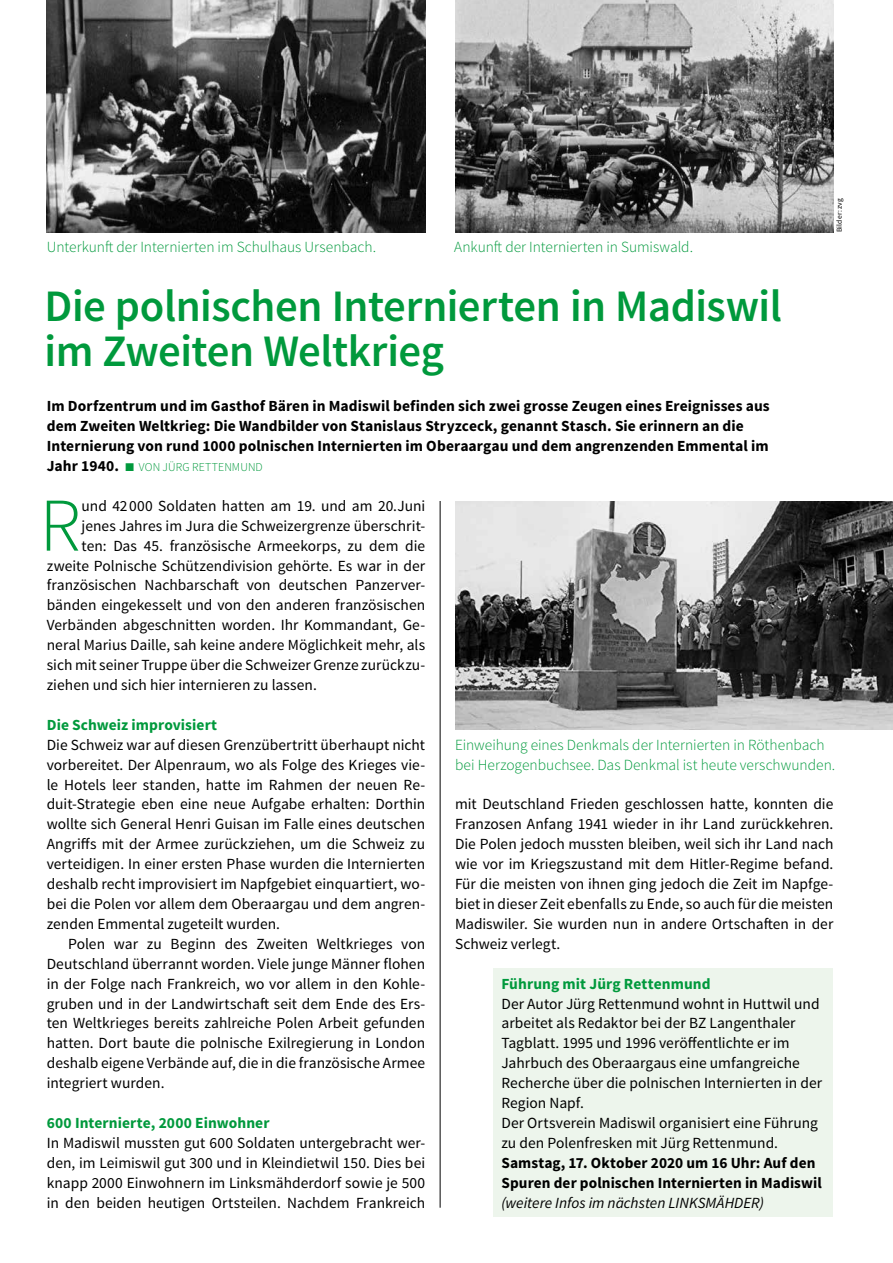
<style>
.page{position:relative;width:893px;height:1263px;background:#fff}
.page>*{position:absolute;margin:0;border:0;box-sizing:border-box;transform-origin:0 0}
.t1{font:300 75.9px "Source Sans Pro";color:#00993c}
.t2{font:600 45px/45px "Source Sans Pro";letter-spacing:-.01em;color:#00993c}
.t3{font:15.45px/20px "Source Sans Pro";color:#000;text-align:justify}
.t4{font:700 15.45px/20px "Source Sans Pro";letter-spacing:.005em;color:#000}
.t5{font:300 15.45px/20px "Source Sans Pro";color:#00993c}
.t6{font:700 15.45px "Source Sans Pro";letter-spacing:.005em;color:#00993c}
.t7{font:italic 15.45px "Source Sans Pro";color:#000}
.t8{font:300 12px "Source Sans Pro";letter-spacing:.005em;color:#00993c}
.t9{font:7.5px "Source Sans Pro";letter-spacing:.02em;color:#000}
.s1{font-weight:700;font-size:15.45px;color:#000}
</style>
<div class="page">
<hr style="left:440px;top:501px;width:1px;height:707px;background:#000">
<div style="left:493px;top:969px;width:339px;height:248px;background:#edf5ec"></div>
<img style="left:455px;top:501px;width:438px;height:229px">
<img style="left:455px;top:0;width:378px;height:232px">
<img style="left:47px;top:0;width:378px;height:232px">
<p class="t5" style="left:47px;top:237px;width:331px">Unterkunft der Internierten im Schulhaus Ursenbach.</p>
<p class="t5" style="left:454px;top:237px;width:240px">Ankunft der Internierten in Sumiswald.</p>
<h2 class="t2" style="left:45px;top:285px;width:739px">Die polnischen Internierten in Madiswil im Zweiten Weltkrieg</h2>
<p class="t4" style="left:47px;top:397px;width:724px">Im Dorfzentrum und im Gasthof Bären in Madiswil befinden sich zwei grosse Zeugen eines Ereignisses aus dem Zweiten Weltkrieg: Die Wandbilder von Stanislaus Stryzceck, genannt Stasch. Sie erinnern an die<br>Internierung von rund 1000 polnischen Internierten im Oberaargau und dem angrenzenden Emmental im</p>
<p class="t8" style="left:47px;top:460px;width:218px"><span class="s1">Jahr 1940.</span> ■ VON JÜRG RETTENMUND</p>
<p class="t9" style="left:835px;top:232px;width:35px;rotate:-90deg">Bilder: zvg</p>
<h1 class="t1" style="left:40px;top:479px;width:43px">R</h1>
<p class="t3" style="left:82px;top:496px;width:345px">und 42 000 Soldaten hatten am 19. und am 20.Juni</p>
<p class="t3" style="left:82px;top:516px;width:345px">jenes Jahres im Jura die Schweizergrenze überschrit-</p>
<p class="t3" style="left:82px;top:536px;width:345px">ten: Das 45. französische Armeekorps, zu dem die</p>
<p class="t3" style="left:47px;top:556px;width:380px">zweite Polnische Schützendivision gehörte. Es war in der</p>
<p class="t3" style="left:47px;top:576px;width:380px">französischen Nachbarschaft von deutschen Panzerver-</p>
<p class="t3" style="left:47px;top:595px;width:380px">bänden eingekesselt und von den anderen französischen</p>
<p class="t3" style="left:47px;top:615px;width:380px">Verbänden abgeschnitten worden. Ihr Kommandant, Ge-</p>
<p class="t3" style="left:47px;top:635px;width:380px">neral Marius Daille, sah keine andere Möglichkeit mehr, als</p>
<p class="t3" style="left:47px;top:655px;width:380px">sich mit seiner Truppe über die Schweizer Grenze zurückzu-</p>
<p class="t3" style="left:47px;top:675px;width:272px">ziehen und sich hier internieren zu lassen.</p>
<p class="t6" style="left:47px;top:715px;width:172px">Die Schweiz improvisiert</p>
<p class="t3" style="left:47px;top:735px;width:380px">Die Schweiz war auf diesen Grenzübertritt überhaupt nicht vorbereitet. Der Alpenraum, wo als Folge des Krieges vie&shy;le Hotels leer standen, hatte im Rahmen der neuen Re&shy;duit-Strategie eben eine neue Aufgabe erhalten: Dorthin wollte sich General Henri Guisan im Falle eines deutschen Angriffs mit der Armee zurückziehen, um die Schweiz zu verteidigen. In einer ersten Phase wurden die Internierten deshalb recht improvisiert im Napfgebiet einquartiert, wo&shy;bei die Polen vor allem dem Oberaargau und dem angren&shy;zenden Emmental zugeteilt wurden.</p>
<p class="t3" style="left:47px;top:934px;width:380px;text-indent:21px">Polen war zu Beginn des Zweiten Weltkrieges von Deutschland überrannt worden. Viele junge Männer flohen in der Folge nach Frankreich, wo vor allem in den Kohle&shy;gruben und in der Landwirtschaft seit dem Ende des Ers&shy;ten Weltkrieges bereits zahlreiche Polen Arbeit gefunden hatten. Dort baute die polnische Exilregierung in London deshalb eigene Verbände auf, die in die französische Armee integriert wurden.</p>
<p class="t6" style="left:47px;top:1113px;width:224px">600 Internierte, 2000 Einwohner</p>
<p class="t3" style="left:47px;top:1133px;width:380px">In Madiswil mussten gut 600 Soldaten untergebracht wer&shy;den, im Leimiswil gut 300 und in Kleindietwil 150. Dies bei knapp 2000 Einwohnern im Linksmähderdorf sowie je 500 in den beiden heutigen Ortsteilen. Nachdem Frankreich</p>
<p class="t5" style="left:455px;top:735px;width:382px">Einweihung eines Denkmals der Internierten in Röthenbach bei Herzogenbuchsee. Das Denkmal ist heute verschwunden.</p>
<p class="t3" style="left:455px;top:795px;width:380px">mit Deutschland Frieden geschlossen hatte, konnten die Franzosen Anfang 1941 wieder in ihr Land zurückkehren.<br>Die Polen jedoch mussten bleiben, weil sich ihr Land nach wie vor im Kriegszustand mit dem Hitler-Regime befand.<br>Für die meisten von ihnen ging jedoch die Zeit im Napfge&shy;biet in dieser Zeit ebenfalls zu Ende, so auch für die meisten Madiswiler. Sie wurden nun in andere Ortschaften in der Schweiz verlegt.</p>
<p class="t6" style="left:501px;top:973px;width:211px">Führung mit Jürg Rettenmund</p>
<p class="t3" style="left:501px;top:994px;width:322px;text-align:left">Der Autor Jürg Rettenmund wohnt in Huttwil und arbeitet als Redaktor bei der BZ Langenthaler Tagblatt. 1995 und 1996 veröffentlichte er im Jahrbuch des Oberaargaus eine umfangreiche Recherche über die polnischen Internierten in der Region Napf.<br>Der Ortsverein Madiswil organisiert eine Führung zu den Polenfresken mit Jürg Rettenmund.</p>
<p class="t4" style="left:501px;top:1153px;width:322px">Samstag, 17. Oktober 2020 um 16 Uhr: Auf den<br>Spuren der polnischen Internierten in Madiswil</p>
<p class="t7" style="left:501px;top:1193px;width:264px">(weitere Infos im nächsten LINKSMÄHDER)</p>
</div>
